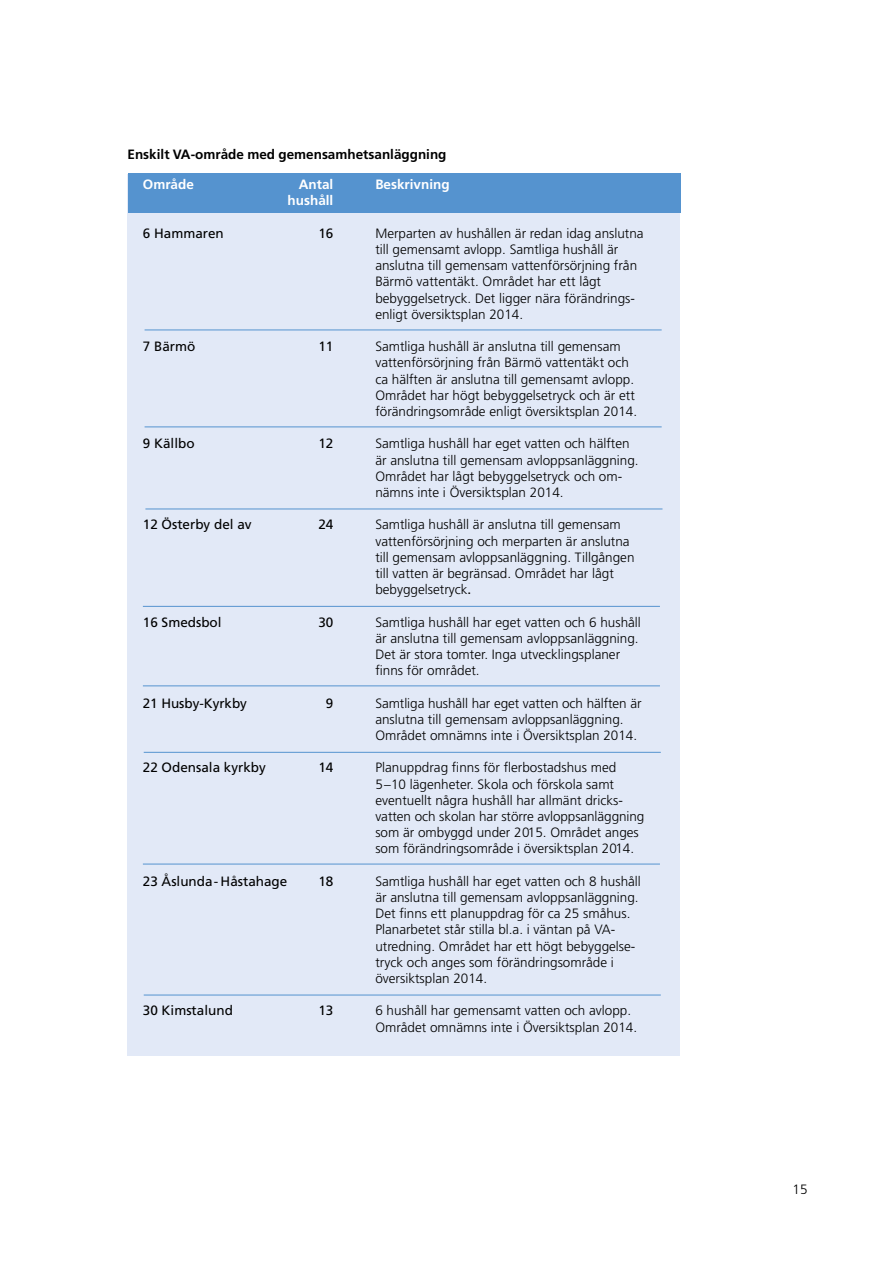
<style>
.page{position:relative;width:893px;height:1263px;background:#fff}
.page>*{position:absolute;margin:0;border:0;box-sizing:border-box;transform-origin:0 0}
.t1{font:300 13.5px/16.2px "Frutiger";color:#000}
.t2{font:13.5px "Frutiger";color:#000}
.t3{font:700 13.5px "Frutiger";color:#000}
.t4{font:700 13.5px "Frutiger";color:#fff}
.s1{font-weight:400}
</style>
<div class="page">
<div style="left:128px;top:174px;width:552px;height:882px;background:#e2e9f7"></div>
<div style="left:128px;top:173px;width:553px;height:40px;background:#5593cf"></div>
<hr style="left:145px;top:426px;width:517px;height:1px;background:#5593cf">
<hr style="left:145px;top:330px;width:517px;height:1px;background:#5593cf">
<hr style="left:145px;top:509px;width:517px;height:1px;background:#5593cf">
<hr style="left:143px;top:606px;width:517px;height:1px;background:#5593cf">
<hr style="left:144px;top:995px;width:517px;height:1px;background:#5593cf">
<hr style="left:143px;top:685px;width:517px;height:1px;background:#5593cf">
<hr style="left:144px;top:752px;width:517px;height:1px;background:#5593cf">
<hr style="left:143px;top:864px;width:517px;height:1px;background:#5593cf">
<p class="t3" style="left:128px;top:147px;width:320px">Enskilt VA-område med gemensamhetsanläggning</p>
<p class="t4" style="left:143px;top:176px;width:53px">Område</p>
<p class="t4" style="left:299px;top:176px;width:36px">Antal</p>
<p class="t4" style="left:375px;top:176px;width:76px">Beskrivning</p>
<p class="t4" style="left:288px;top:193px;width:47px">hushåll</p>
<p class="t2" style="left:143px;top:225px;width:83px">6 Hammaren</p>
<p class="t2" style="left:318px;top:225px;width:17px">16</p>
<p class="t1" style="left:375px;top:225px;width:270px">Merparten av hushållen är redan idag anslutna till gemensamt avlopp. Samtliga hushåll är anslutna till gemensam vattenförsörjning från Bärmö vattentäkt. Området har ett lågt bebyggelsetryck. Det ligger nära förändrings&shy;enligt översiktsplan 2014.</p>
<p class="t2" style="left:143px;top:338px;width:54px">7 Bärmö</p>
<p class="t2" style="left:318px;top:338px;width:17px">11</p>
<p class="t1" style="left:375px;top:338px;width:263px">Samtliga hushåll är anslutna till gemensam vattenförsörjning från Bärmö vattentäkt och ca hälften är anslutna till gemensamt avlopp.<br>Området har högt bebyggelsetryck och är ett förändringsområde enligt översiktsplan 2014.</p>
<p class="t2" style="left:143px;top:436px;width:53px">9 Källbo</p>
<p class="t2" style="left:318px;top:436px;width:17px">12</p>
<p class="t1" style="left:375px;top:435px;width:265px">Samtliga hushåll har eget vatten och hälften är anslutna till gemensam avloppsanläggning.<br>Området har lågt bebyggelsetryck och om&shy;nämns inte i Översiktsplan 2014.</p>
<p class="t2" style="left:143px;top:517px;width:110px">12 Österby del av</p>
<p class="t2" style="left:318px;top:517px;width:17px">24</p>
<p class="t1" style="left:375px;top:516px;width:261px">Samtliga hushåll är anslutna till gemensam vattenförsörjning och merparten är anslutna till gemensam avloppsanläggning. Tillgången till vatten är begränsad. Området har lågt bebyggelsetryck<span class="s1">.</span></p>
<p class="t2" style="left:143px;top:614px;width:80px">16 Smedsbol</p>
<p class="t2" style="left:318px;top:614px;width:17px">30</p>
<p class="t1" style="left:375px;top:614px;width:267px">Samtliga hushåll har eget vatten och 6 hushåll är anslutna till gemensam avloppsanläggning.<br>Det är stora tomter. Inga utvecklingsplaner finns för området.</p>
<p class="t2" style="left:143px;top:695px;width:106px">21 Husby-Kyrkby</p>
<p class="t2" style="left:326px;top:695px;width:9px">9</p>
<p class="t1" style="left:375px;top:695px;width:268px">Samtliga hushåll har eget vatten och hälften är anslutna till gemensam avloppsanläggning.<br>Området omnämns inte i Översiktsplan 2014.</p>
<p class="t2" style="left:143px;top:760px;width:125px">22 Odensala kyrkby</p>
<p class="t2" style="left:318px;top:760px;width:17px">14</p>
<p class="t1" style="left:375px;top:759px;width:271px">Planuppdrag finns för flerbostadshus med 5–10 lägenheter. Skola och förskola samt eventuellt några hushåll har allmänt dricks&shy;vatten och skolan har större avloppsanläggning som är ombyggd under 2015. Området anges som förändringsområde i översiktsplan 2014.</p>
<p class="t2" style="left:143px;top:873px;width:146px">23 Åslunda - Håstahage</p>
<p class="t2" style="left:318px;top:873px;width:17px">18</p>
<p class="t1" style="left:375px;top:873px;width:267px">Samtliga hushåll har eget vatten och 8 hushåll är anslutna till gemensam avloppsanläggning.<br>Det finns ett planuppdrag för ca 25 småhus.<br>Planarbetet står stilla bl.a. i väntan på VA&shy;utredning. Området har ett högt bebyggelse&shy;tryck och anges som förändringsområde i översiktsplan 2014.</p>
<p class="t2" style="left:143px;top:1003px;width:92px">30 Kimstalund</p>
<p class="t2" style="left:318px;top:1003px;width:17px">13</p>
<p class="t1" style="left:375px;top:1002px;width:263px">6 hushåll har gemensamt vatten och avlopp.<br>Området omnämns inte i Översiktsplan 2014.</p>
<p class="t1" style="left:793px;top:1181px;width:17px">15</p>
</div>
